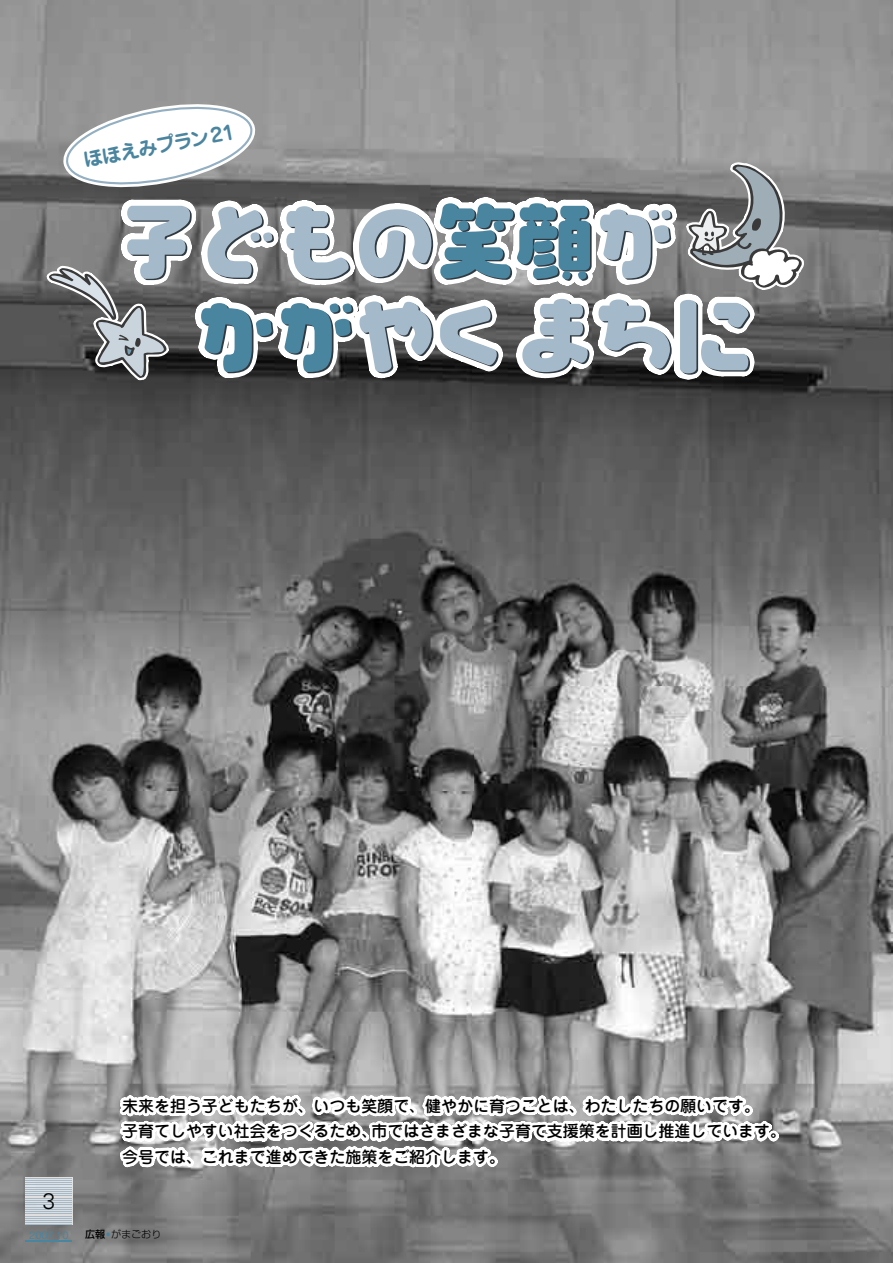
<style>
.page{position:relative;width:893px;height:1263px;background:#fff}
.page>*{position:absolute;margin:0;border:0;box-sizing:border-box;transform-origin:0 0}
.t1{font:300 22.5px "Univers";color:#000}
.t2{font:700 19.2px "Jun 501 Pro";color:#4a85a0}
.t3{font:500 15.9px/25.5px "Jun 34 Pro";color:#000}
.t4{font:500 10.05px "Gothic BBB Pro";color:#4a85a0;scale:.96 1}
.t5{font:300 10.05px "Shin Go Pro";color:#000}
.t6{font:500 10.05px "Shin Go Pro";color:#000}
.t7{font:300 4.2px "Shin Go Pro";color:#4a85a0}
</style>
<div class="page">
<img style="left:0;top:317px;width:472px;height:946px">
<img style="left:472px;top:685px;width:421px;height:578px">
<img style="left:472px;top:0;width:421px;height:685px">
<img style="left:0;top:0;width:474px;height:317px">
<img style="left:26px;top:1179px;width:46px;height:46px">
<hr style="left:26px;top:1178px;width:46px;height:1px;background:#a4baca">
<hr style="left:26px;top:1225px;width:46px;height:1px;background:#a4baca">
<hr style="left:26px;top:1222px;width:46px;height:1px;background:#a4baca">
<hr style="left:26px;top:1220px;width:46px;height:1px;background:#a4baca">
<hr style="left:26px;top:1218px;width:46px;height:1px;background:#a4baca">
<hr style="left:26px;top:1216px;width:46px;height:1px;background:#a4baca">
<hr style="left:26px;top:1213px;width:46px;height:1px;background:#a4baca">
<hr style="left:26px;top:1211px;width:46px;height:1px;background:#a4baca">
<hr style="left:26px;top:1209px;width:46px;height:1px;background:#a4baca">
<hr style="left:26px;top:1207px;width:46px;height:1px;background:#a4baca">
<hr style="left:26px;top:1205px;width:46px;height:1px;background:#a4baca">
<hr style="left:26px;top:1202px;width:46px;height:1px;background:#a4baca">
<hr style="left:26px;top:1200px;width:46px;height:1px;background:#a4baca">
<hr style="left:26px;top:1198px;width:46px;height:1px;background:#a4baca">
<hr style="left:26px;top:1196px;width:46px;height:1px;background:#a4baca">
<hr style="left:26px;top:1193px;width:46px;height:1px;background:#a4baca">
<hr style="left:26px;top:1191px;width:46px;height:1px;background:#a4baca">
<hr style="left:26px;top:1189px;width:46px;height:1px;background:#a4baca">
<hr style="left:26px;top:1187px;width:46px;height:1px;background:#a4baca">
<hr style="left:26px;top:1184px;width:46px;height:1px;background:#a4baca">
<hr style="left:26px;top:1182px;width:46px;height:1px;background:#a4baca">
<hr style="left:26px;top:1180px;width:46px;height:1px;background:#a4baca">
<hr style="left:26px;top:1240px;width:46px;height:2px;background:#4a85a0">
<svg style="left:120px;top:1095px;width:659px;height:72px"></svg>
<svg style="left:46px;top:103px;width:759px;height:278px"></svg>
<p class="t2" style="left:81px;top:145px;width:155px;rotate:-11deg">ほほえみプラン21</p>
<h1 class="t1" style="left:43px;top:1188px;width:14px">3</h1>
<p class="t4" style="left:29px;top:1227px;width:42px">2007.10</p>
<p class="t3" style="left:372px;top:1091px;width:416px;text-indent:-249px">未来を担う子どもたちが、いつも笑顔で、健やかに育つことは、わたしたちの願いです。<br>市ではさまざまな子育て支援策を計画し推進しています。</p>
<p class="t3" style="left:122px;top:1117px;width:384px">子育てしやすい社会をつくるため、<br>今号では、これまで進めてきた施策をご紹介します。</p>
<p class="t5" style="left:111px;top:1226px;width:52px">がまごおり</p>
<p class="t6" style="left:85px;top:1226px;width:22px">広報</p>
<p class="t7" style="left:106px;top:1231px;width:6px">●</p>
</div>
